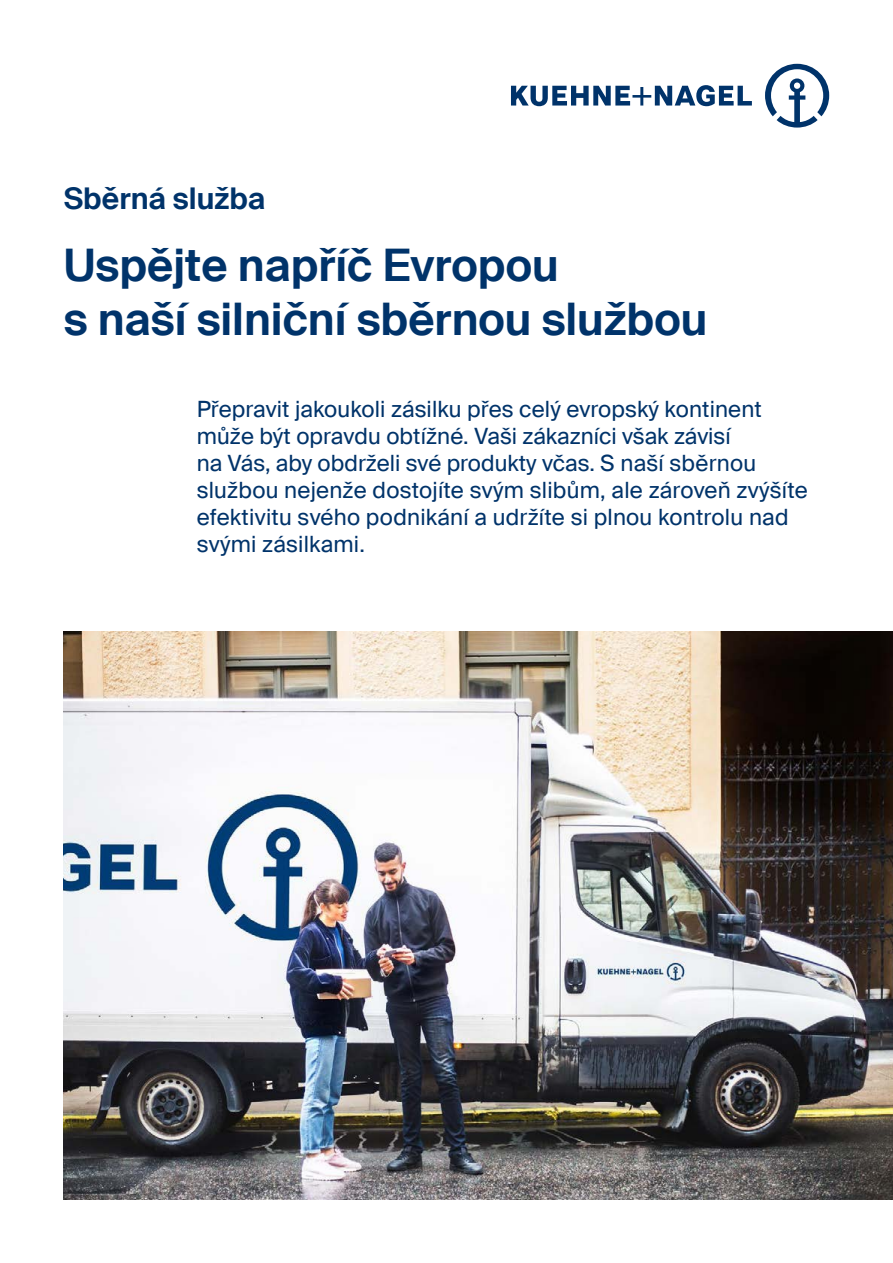
<style>
.page{position:relative;width:893px;height:1263px;background:#fff}
.page>*{position:absolute;margin:0;border:0;box-sizing:border-box;transform-origin:0 0}
.t1{font:600 45px/54px "Suisse Intl";color:#00336a}
.t2{font:600 30px "Suisse Intl";color:#00336a}
.t3{font:22.5px/27px "Suisse Intl";letter-spacing:.005em;color:#00336a}
</style>
<div class="page">
<img style="left:64px;top:631px;width:829px;height:568px">
<svg style="left:511px;top:64px;width:318px;height:64px"></svg>
<h2 class="t2" style="left:64px;top:181px;width:203px">Sběrná služba</h2>
<h1 class="t1" style="left:64px;top:239px;width:645px">Uspějte napříč Evropou<br>s naší silniční sběrnou službou</h1>
<p class="t3" style="left:197px;top:396px;width:613px">Přepravit jakoukoli zásilku přes celý evropský kontinent může být opravdu obtížné. Vaši zákazníci však závisí<br>na Vás, aby obdrželi své produkty včas. S naší sběrnou službou nejenže dostojíte svým slibům, ale zároveň zvýšíte efektivitu svého podnikání a udržíte si plnou kontrolu nad svými zásilkami.</p>
</div>
